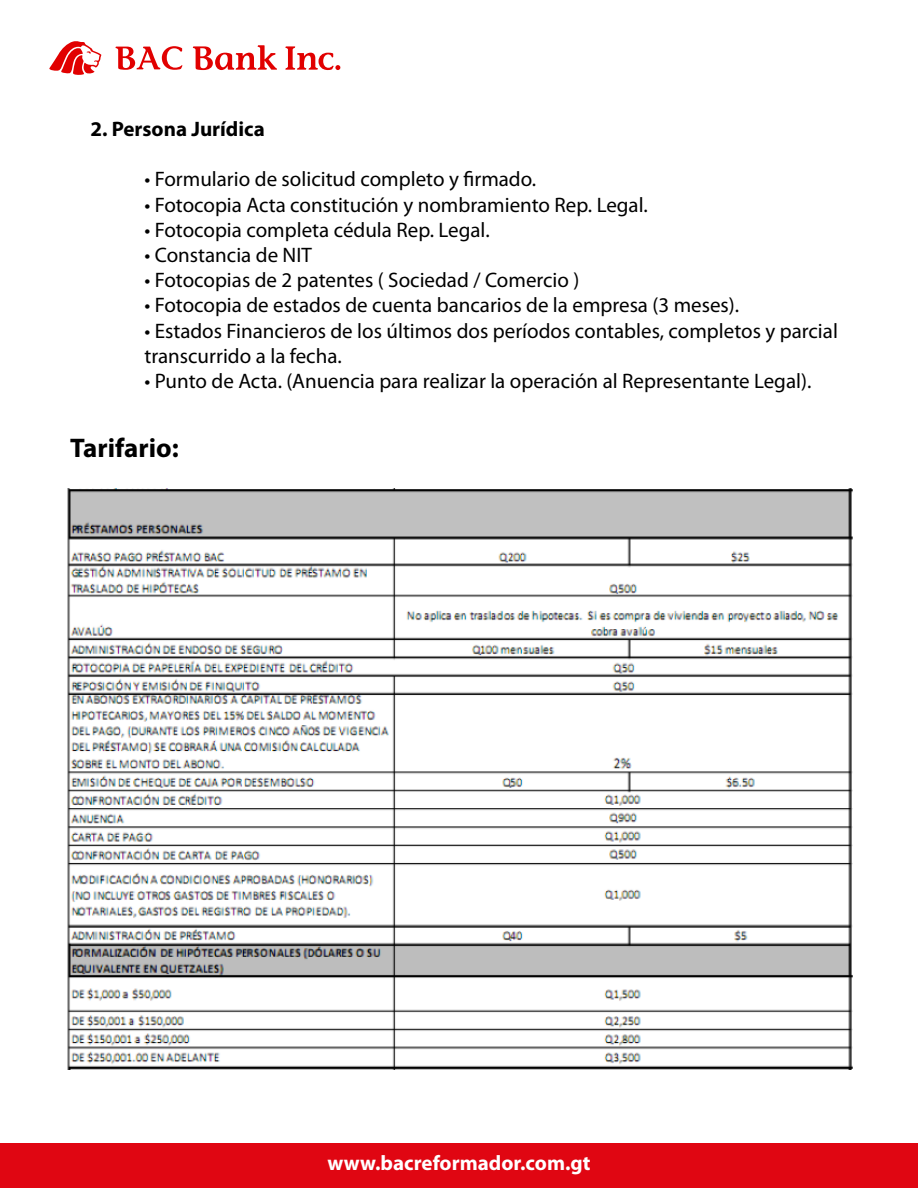
<style>
.page{position:relative;width:918px;height:1188px;background:#fff}
.page>*{position:absolute;margin:0;border:0;box-sizing:border-box;transform-origin:0 0}
.t1{font:700 27px "Myriad Pro";color:#000}
.t2{font:21px/25.2px "Myriad Pro";color:#000}
.t3{font:700 21px "Myriad Pro";color:#fff}
.t4{font:700 21px "Myriad Pro";color:#000}
</style>
<div class="page">
<div style="left:0;top:1143px;width:918px;height:45px;background:#e00612"></div>
<svg style="left:115px;top:46px;width:68px;height:24px"></svg>
<svg style="left:193px;top:45px;width:84px;height:25px"></svg>
<svg style="left:285px;top:46px;width:55px;height:24px"></svg>
<svg style="left:49px;top:41px;width:53px;height:34px"></svg>
<img style="left:67px;top:489px;width:786px;height:580px">
<p class="t4" style="left:90px;top:115px;width:176px">2. Persona Jurídica</p>
<p class="t2" style="left:144px;top:166px;width:393px">• Formulario de solicitud completo y firmado.</p>
<p class="t2" style="left:144px;top:192px;width:505px">• Fotocopia Acta constitución y nombramiento Rep. Legal.</p>
<p class="t2" style="left:144px;top:217px;width:347px">• Fotocopia completa cédula Rep. Legal.</p>
<p class="t2" style="left:144px;top:242px;width:169px">• Constancia de NIT</p>
<p class="t2" style="left:144px;top:267px;width:437px">• Fotocopias de 2 patentes ( Sociedad / Comercio )</p>
<p class="t2" style="left:144px;top:292px;width:596px">• Fotocopia de estados de cuenta bancarios de la empresa (3 meses).</p>
<p class="t2" style="left:144px;top:318px;width:695px">• Estados Financieros de los últimos dos períodos contables, completos y parcial transcurrido a la fecha.</p>
<p class="t2" style="left:144px;top:368px;width:669px">• Punto de Acta. (Anuencia para realizar la operación al Representante Legal).</p>
<p class="t1" style="left:70px;top:431px;width:110px">Tarifario:</p>
<p class="t3" style="left:328px;top:1149px;width:264px">www.bacreformador.com.gt</p>
</div>
